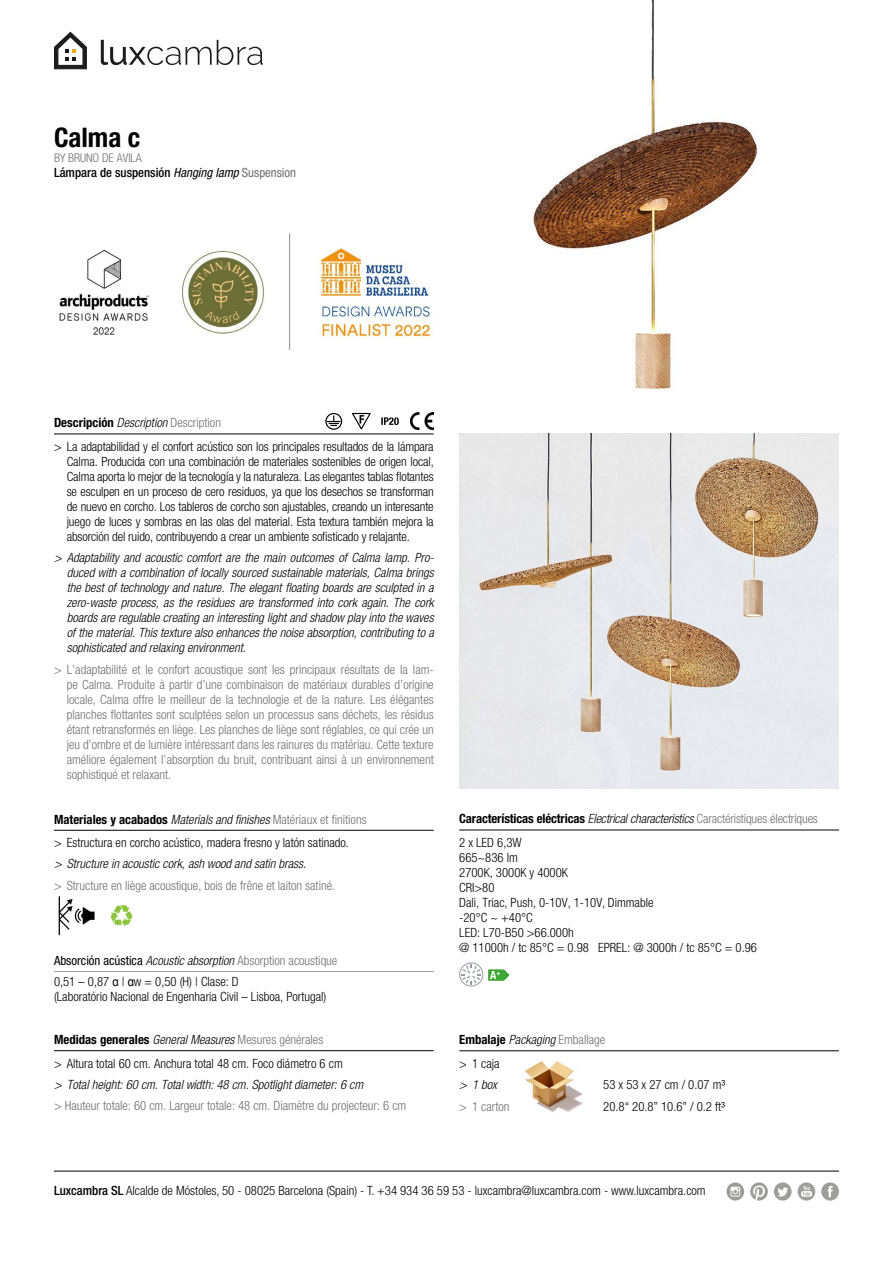
<style>
.page{position:relative;width:893px;height:1263px;background:#fff}
.page>*{position:absolute;margin:0;border:0;box-sizing:border-box;transform-origin:0 0}
.t1{font:700 condensed 27px "Helvetica Neue LT Std";color:#000}
.t2{font:300 condensed 12.75px/15px "Helvetica Neue LT Std";color:#000}
.t3{font:300 condensed 12.75px/15px "Helvetica Neue LT Std";color:#706f6f;text-align:justify}
.t4{font:italic 300 condensed 12.75px/15px "Helvetica Neue LT Std";color:#000;text-align:justify}
.t5{font:500 condensed 12.75px "Helvetica Neue LT Std";color:#000}
.t6{font:300 condensed 12px "Helvetica Neue LT Std";color:#706f6f}
.s1{font-weight:400;font-style:italic}
.s2{font-weight:400;color:#706f6f}
.s3{font-weight:700}
.s4{font-style:italic}
.s5{color:#706f6f}
.s6{font-weight:400}
.s7{font-family:"Arial Narrow";font-weight:400;font-stretch:normal}
.s8{font-weight:700;color:#000}
.s9{font-style:italic;color:#000}
.s10{color:#000}
.s11{font-weight:700;font-style:normal}
.s12{font-style:normal;color:#706f6f}
.s13{font-style:normal}
.s14{font-weight:500}
</style>
<div class="page">
<svg style="left:54px;top:32px;width:33px;height:37px"></svg>
<svg style="left:101px;top:40px;width:162px;height:25px"></svg>
<hr style="left:54px;top:1171px;width:785px;height:1px;background:#000">
<svg style="left:821px;top:1182px;width:18px;height:18px"></svg>
<svg style="left:798px;top:1182px;width:17px;height:18px"></svg>
<svg style="left:726px;top:1182px;width:18px;height:18px"></svg>
<svg style="left:774px;top:1182px;width:18px;height:18px"></svg>
<svg style="left:750px;top:1182px;width:18px;height:18px"></svg>
<hr style="left:54px;top:434px;width:380px;height:1px;background:#000">
<hr style="left:54px;top:830px;width:380px;height:1px;background:#000">
<hr style="left:54px;top:971px;width:380px;height:1px;background:#9d9d9c">
<hr style="left:54px;top:1050px;width:380px;height:1px;background:#000">
<img style="left:58px;top:896px;width:75px;height:40px">
<hr style="left:459px;top:830px;width:380px;height:1px;background:#000">
<hr style="left:459px;top:1050px;width:380px;height:1px;background:#000">
<svg style="left:488px;top:969px;width:22px;height:12px"></svg>
<div style="left:459px;top:962px;width:24px;height:24px;border:1px solid #969ba2;border-radius:50%"></div>
<svg style="left:461px;top:965px;width:20px;height:19px"></svg>
<img style="left:524px;top:1061px;width:59px;height:52px">
<svg style="left:352px;top:412px;width:19px;height:18px"></svg>
<svg style="left:381px;top:417px;width:18px;height:8px"></svg>
<img style="left:411px;top:413px;width:23px;height:16px">
<svg style="left:327px;top:415px;width:13px;height:11px"></svg>
<div style="left:325px;top:413px;width:17px;height:17px;border:1px solid #000;border-radius:50%"></div>
<img style="left:533px;top:0;width:224px;height:390px">
<img style="left:459px;top:434px;width:380px;height:355px">
<img style="left:59px;top:233px;width:374px;height:116px">
<h1 class="t1" style="left:54px;top:121px;width:88px">Calma c</h1>
<p class="t6" style="left:54px;top:151px;width:89px">BY BRUNO DE AVILA</p>
<p class="t5" style="left:54px;top:165px;width:244px">Lámpara de suspensión <span class="s1">Hanging lamp</span> <span class="s2">Suspension</span></p>
<p class="t2" style="left:54px;top:411px;width:381px;line-height:23.5px"><span class="s3">Descripción</span> <span class="s4">Description</span> <span class="s5">Description<br></span>&gt; La adaptabilidad y el confort acústico son los principales resultados de la lámpara</p>
<p class="t2" style="left:67px;top:454px;width:368px;text-align:justify">Calma. Producida con una combinación de materiales sostenibles de origen local, Calma aporta lo mejor de la tecnología y la naturaleza. Las elegantes tablas flotantes se esculpen en un proceso de cero residuos, ya que los desechos se transforman de nuevo en corcho. Los tableros de corcho son ajustables, creando un interesante juego de luces y sombras en las olas del material. Esta textura también mejora la absorción del ruido, contribuyendo a crear un ambiente sofisticado y relajante.</p>
<p class="t4" style="left:67px;top:551px;width:369px;text-indent:-13px">&gt; Adaptability and acoustic comfort are the main outcomes of Calma lamp. Pro&shy;duced with a combination of locally sourced sustainable materials, Calma brings the best of technology and nature. The elegant floating boards are sculpted in a zero-waste process, as the residues are transformed into cork again. The cork boards are regulable creating an interesting light and shadow play into the waves of the material. This texture also enhances the noise absorption, contributing to a sophisticated and relaxing environment.</p>
<p class="t3" style="left:67px;top:661px;width:368px;text-indent:-13px">&gt; L’adaptabilité et le confort acoustique sont les principaux résultats de la lam&shy;pe Calma. Produite à partir d’une combinaison de matériaux durables d’origine locale, Calma offre le meilleur de la technologie et de la nature. Les élégantes planches flottantes sont sculptées selon un processus sans déchets, les résidus étant retransformés en liège. Les planches de liège sont réglables, ce qui crée un jeu d’ombre et de lumière intéressant dans les rainures du matériau. Cette texture améliore également l’absorption du bruit, contribuant ainsi à un environnement sophistiqué et relaxant.</p>
<p class="t2" style="left:54px;top:807px;width:314px;line-height:23.5px"><span class="s3">Materiales y acabados</span> <span class="s4">Materials and finishes</span> <span class="s5">Matériaux et finitions </span>&gt; Estructura en corcho acústico, madera fresno y latón satinado.</p>
<p class="t4" style="left:54px;top:857px;width:254px">&gt; Structure in acoustic cork, ash wood and satin brass.</p>
<p class="t3" style="left:54px;top:878px;width:283px">&gt; Structure en liège acoustique, bois de frêne et laiton satiné.</p>
<p class="t2" style="left:54px;top:950px;width:285px;line-height:21.5px"><span class="s6">Absorción acústica</span> <span class="s4">Acoustic absorption</span> <span class="s5">Absorption acoustique<br></span>0,51 – 0,87 <span class="s7">α</span> | <span class="s7">α</span>w = 0,50 (H) | Clase: D</p>
<p class="t2" style="left:54px;top:989px;width:274px">(Laboratório Nacional de Engenharia Civil – Lisboa, Portugal)</p>
<p class="t2" style="left:54px;top:1028px;width:290px;line-height:23.5px"><span class="s3">Medidas generales</span> <span class="s4">General Measures</span> <span class="s5">Mesures générales<br></span>&gt; Altura total 60 cm. Anchura total 48 cm. Foco diámetro 6 cm</p>
<p class="t4" style="left:54px;top:1077px;width:311px">&gt; Total height: 60 cm. Total width: 48 cm. Spotlight diameter: 6 cm</p>
<p class="t3" style="left:54px;top:1098px;width:354px">&gt; Hauteur totale: 60 cm. Largeur totale: 48 cm. Diamètre du projecteur: 6 cm</p>
<p class="t3" style="left:459px;top:807px;width:360px;line-height:23.5px"><span class="s8">Características eléctricas</span> <span class="s9">Electrical characteristics</span> Caractéristiques électriques<br><span class="s10">2 x LED 6,3W</span></p>
<p class="t2" style="left:459px;top:850px;width:299px">665~836 lm<br>2700K, 3000K y 4000K<br>CRI&gt;80<br>Dali, Triac, Push, 0-10V, 1-10V, Dimmable<br>-20°C ~ +40°C<br>LED: L70-B50 &gt;66.000h<br>@ 11000h / tc 85°C = 0.98 EPREL: @ 3000h / tc 85°C = 0.96</p>
<p class="t4" style="left:459px;top:1028px;width:147px;line-height:23.5px"><span class="s11">Embalaje</span> Packaging <span class="s12">Emballage </span><span class="s13">&gt; 1 caja</span></p>
<p class="t4" style="left:459px;top:1077px;width:39px">&gt; 1 box</p>
<p class="t2" style="left:603px;top:1077px;width:124px">53 x 53 x 27 cm / 0.07 m³</p>
<p class="t3" style="left:459px;top:1098px;width:52px">&gt; 1 carton</p>
<p class="t2" style="left:603px;top:1098px;width:123px">20.8“ 20.8” 10.6” / 0.2 ft³</p>
<p class="t2" style="left:54px;top:1183px;width:653px"><span class="s14">Luxcambra SL</span> Alcalde de Móstoles, 50 - 08025 Barcelona (Spain) - T. +34 934 36 59 53 - luxcambra@luxcambra.com - www.luxcambra.com</p>
</div>
